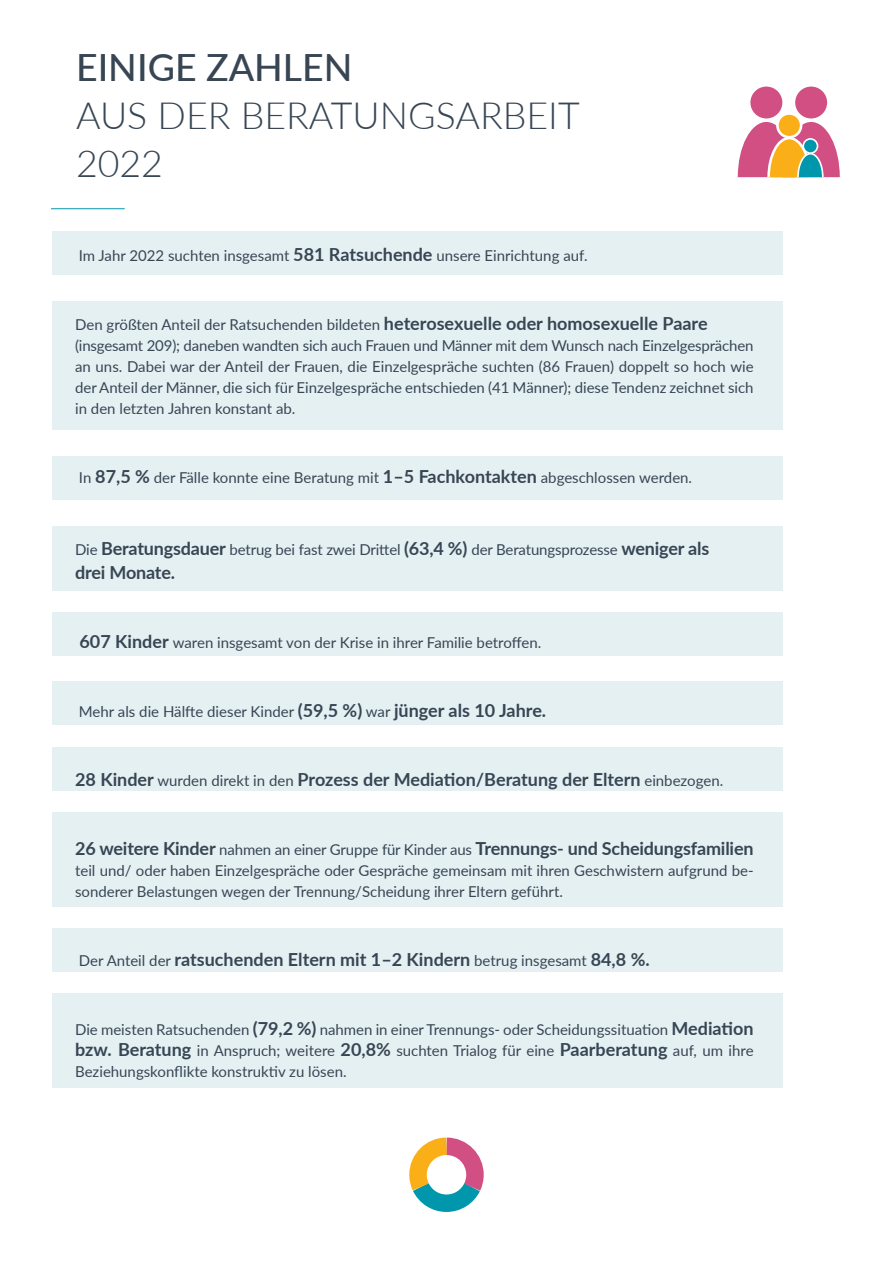
<style>
.page{position:relative;width:893px;height:1263px;background:#fff}
.page>*{position:absolute;margin:0;border:0;box-sizing:border-box;transform-origin:0 0}
.t1{font:300 37.5px/48px "Lato";color:#384654}
.t2{font:500 37.5px "Lato";color:#384654}
.t3{font:700 18px "Lato";letter-spacing:-.005em;color:#384654}
.t4{font:15px/21px "Lato";color:#384654}
.s1{font-weight:700;font-size:18px}
.s2{font-weight:400;font-size:15px}
</style>
<div class="page">
<div style="left:52px;top:231px;width:730px;height:44px;background:#e5f0f3"></div>
<div style="left:52px;top:456px;width:730px;height:44px;background:#e5f0f3"></div>
<div style="left:52px;top:526px;width:730px;height:65px;background:#e5f0f3"></div>
<div style="left:52px;top:612px;width:730px;height:44px;background:#e5f0f3"></div>
<div style="left:52px;top:681px;width:730px;height:44px;background:#e5f0f3"></div>
<div style="left:52px;top:747px;width:730px;height:44px;background:#e5f0f3"></div>
<div style="left:52px;top:928px;width:730px;height:44px;background:#e5f0f3"></div>
<div style="left:52px;top:812px;width:730px;height:94px;background:#e5f0f3"></div>
<div style="left:52px;top:993px;width:730px;height:94px;background:#e5f0f3"></div>
<div style="left:52px;top:301px;width:730px;height:128px;background:#e5f0f3"></div>
<hr style="left:51px;top:208px;width:74px;height:1px;background:#0097ad">
<svg style="left:409px;top:1137px;width:75px;height:75px"></svg>
<div style="left:749px;top:85px;width:34px;height:35px;background:#d14f82;border-radius:50%"></div>
<div style="left:748px;top:84px;width:36px;height:37px;border:2px solid #fff;border-radius:50%"></div>
<div style="left:794px;top:85px;width:34px;height:35px;background:#d14f82;border-radius:50%"></div>
<div style="left:793px;top:84px;width:36px;height:37px;border:2px solid #fff;border-radius:50%"></div>
<svg style="left:777px;top:114px;width:24px;height:23px"></svg>
<div style="left:776px;top:112px;width:26px;height:26px;border:3px solid #fff;border-radius:50%"></div>
<svg style="left:737px;top:119px;width:104px;height:59px"></svg>
<div style="left:803px;top:139px;width:14px;height:14px;background:#0097ad;border-radius:50%"></div>
<div style="left:802px;top:138px;width:16px;height:16px;border:2px solid #fff;border-radius:50%"></div>
<h1 class="t2" style="left:76px;top:41px;width:278px">EINIGE ZAHLEN</h1>
<h1 class="t1" style="left:76px;top:90px;width:505px">AUS DER BERATUNGSARBEIT<br>2022</h1>
<p class="t4" style="left:79px;top:244px;width:510px">Im Jahr 2022 suchten insgesamt <span class="s1">581 Ratsuchende</span> unsere Einrichtung auf.</p>
<p class="t4" style="left:75px;top:313px;width:680px">Den größten Anteil der Ratsuchenden bildeten <span class="s1">heterosexuelle oder homosexuelle Paare </span>(insgesamt 209); daneben wandten sich auch Frauen und Männer mit dem Wunsch nach Einzelgesprächen an uns. Dabei war der Anteil der Frauen, die Einzelgespräche suchten (86 Frauen) doppelt so hoch wie der Anteil der Männer, die sich für Einzelgespräche entschieden (41 Männer); diese Tendenz zeichnet sich in den letzten Jahren konstant ab.</p>
<p class="t4" style="left:79px;top:466px;width:615px">In <span class="s1">87,5 %</span> der Fälle konnte eine Beratung mit <span class="s1">1–5 Fachkontakten</span> abgeschlossen werden.</p>
<p class="t4" style="left:75px;top:538px;width:636px">Die <span class="s1">Beratungsdauer</span> betrug bei fast zwei Drittel <span class="s1">(63,4 %)</span> der Beratungsprozesse <span class="s1">weniger als</span></p>
<p class="t3" style="left:75px;top:559px;width:101px">drei Monate.</p>
<p class="t4" style="left:79px;top:631px;width:463px"><span class="s1">607 Kinder</span> waren insgesamt von der Krise in ihrer Familie betroffen.</p>
<p class="t4" style="left:79px;top:700px;width:469px">Mehr als die Hälfte dieser Kinder <span class="s1">(59,5 %)</span> war <span class="s1">jünger als 10 Jahre.</span></p>
<p class="t3" style="left:75px;top:766px;width:650px">28 Kinder <span class="s2">wurden direkt in den</span> Prozess der Mediation/Beratung der Eltern <span class="s2">einbezogen.</span></p>
<p class="t3" style="left:75px;top:835px;width:680px">26 weitere Kinder <span class="s2">nahmen an einer Gruppe für Kinder aus</span> Trennungs- und Scheidungsfamilien</p>
<p class="t4" style="left:75px;top:859px;width:680px">teil und/ oder haben Einzelgespräche oder Gespräche gemeinsam mit ihren Geschwistern aufgrund be&shy;sonderer Belastungen wegen der Trennung/Scheidung ihrer Eltern geführt.</p>
<p class="t3" style="left:79px;top:946px;width:572px"><span class="s2">Der Anteil der</span> ratsuchenden Eltern mit 1–2 Kindern <span class="s2">betrug insgesamt</span> 84,8 %.</p>
<p class="t4" style="left:75px;top:1018px;width:680px;text-align:justify">Die meisten Ratsuchenden <span class="s1">(79,2 %)</span> nahmen in einer Trennungs- oder Scheidungssituation <span class="s1">Mediation bzw. Beratung</span> in Anspruch; weitere <span class="s1">20,8%</span> suchten Trialog für eine <span class="s1">Paarberatung</span> auf, um ihre Beziehungskonflikte konstruktiv zu lösen.</p>
</div>
